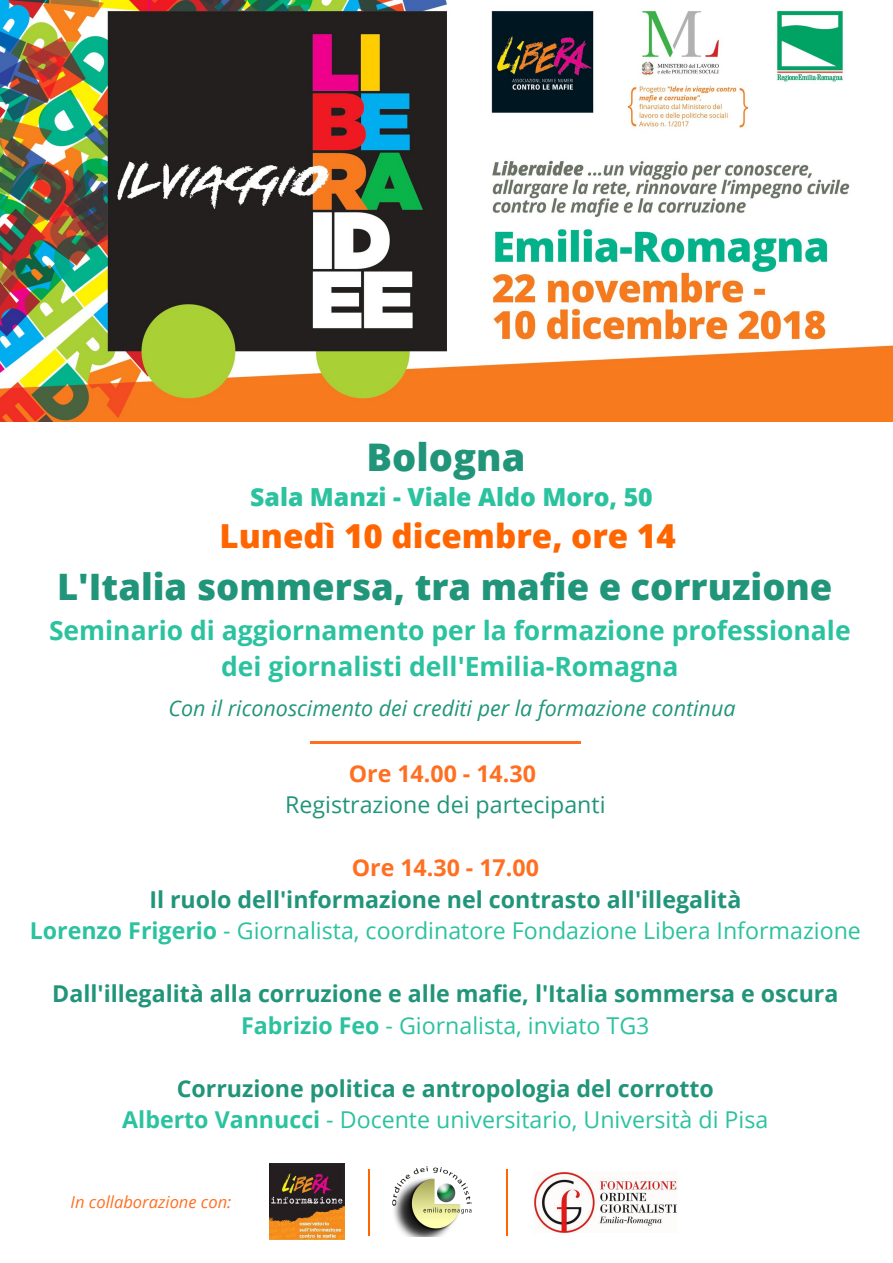
<style>
.page{position:relative;width:893px;height:1263px;background:#fff}
.page>*{position:absolute;margin:0;border:0;box-sizing:border-box;transform-origin:0 0}
.t1{font:800 38.1px "Open Sans";color:#21957a}
.t2{font:800 36.45px "Open Sans";color:#21957a}
.t3{font:800 33.15px "Open Sans";color:#f60}
.t4{font:700 26.55px/36px "Open Sans";color:#2bc29f;text-align:center}
.t5{font:800 24.9px "Open Sans";color:#2bc29f}
.t6{font:700 23.25px/31.5px "Open Sans";color:#21957a;text-align:center}
.t7{font:23.25px/31.5px "Open Sans";color:#2bc29f;text-align:center}
.t8{font:700 23.25px "Open Sans";color:#ff6f21}
.t9{font:23.25px "Open Sans";color:#21957a}
.t10{font:italic 21.45px "Open Sans";color:#21957a}
.t11{font:italic 16.5px "Open Sans";color:#ff6f21}
.s1{font-weight:700;color:#21957a}
.s2{font-weight:700}
.s3{color:#2bc29f}
.s4{font-weight:400;color:#2bc29f}
</style>
<div class="page">
<img style="left:0;top:0;width:893px;height:421px">
<svg style="left:310px;top:741px;width:11px;height:2px"></svg>
<hr style="left:321px;top:741px;width:81px;height:2px;background:#ff6f21">
<hr style="left:402px;top:741px;width:80px;height:2px;background:#ff6f21">
<hr style="left:482px;top:741px;width:80px;height:2px;background:#ff6f21">
<svg style="left:562px;top:741px;width:19px;height:2px"></svg>
<img style="left:269px;top:1163px;width:76px;height:77px">
<img style="left:369px;top:1166px;width:103px;height:70px">
<img style="left:534px;top:1172px;width:143px;height:62px">
<hr style="left:368px;top:1178px;width:1px;height:49px;background:#f60">
<svg style="left:506px;top:1227px;width:2px;height:9px"></svg>
<svg style="left:506px;top:1169px;width:2px;height:9px"></svg>
<hr style="left:506px;top:1178px;width:2px;height:49px;background:#f60">
<h1 class="t1" style="left:367px;top:430px;width:160px">Bologna</h1>
<p class="t5" style="left:250px;top:479px;width:404px">Sala Manzi - Viale Aldo Moro, 50</p>
<h3 class="t3" style="left:219px;top:513px;width:458px">Lunedì 10 dicembre, ore 14</h3>
<h2 class="t2" style="left:57px;top:561px;width:777px">L'Italia sommersa, tra mafie e corruzione</h2>
<p class="t4" style="left:49px;top:611px;width:803px">Seminario di aggiornamento per la formazione professionale dei giornalisti dell'Emilia-Romagna</p>
<p class="t10" style="left:169px;top:693px;width:568px">Con il riconoscimento dei crediti per la formazione continua</p>
<p class="t8" style="left:349px;top:757px;width:189px">Ore 14.00 - 14.30</p>
<p class="t9" style="left:285px;top:788px;width:322px">Registrazione dei partecipanti</p>
<p class="t8" style="left:352px;top:851px;width:189px">Ore 14.30 - 17.00</p>
<p class="t7" style="left:30px;top:883px;width:833px"><span class="s1">Il ruolo dell'informazione nel contrasto all'illegalità<br></span><span class="s2">Lorenzo Frigerio</span> - Giornalista, coordinatore Fondazione Libera Informazione</p>
<p class="t6" style="left:52px;top:977px;width:788px">Dall'illegalità alla corruzione e alle mafie, l'Italia sommersa e oscura<br><span class="s3">Fabrizio Feo</span> <span class="s4">- Giornalista, inviato TG3</span></p>
<p class="t6" style="left:122px;top:1072px;width:647px">Corruzione politica e antropologia del corrotto<br><span class="s3">Alberto Vannucci</span> <span class="s4">- Docente universitario, Università di Pisa</span></p>
<p class="t11" style="left:71px;top:1191px;width:162px">In collaborazione con:</p>
</div>
